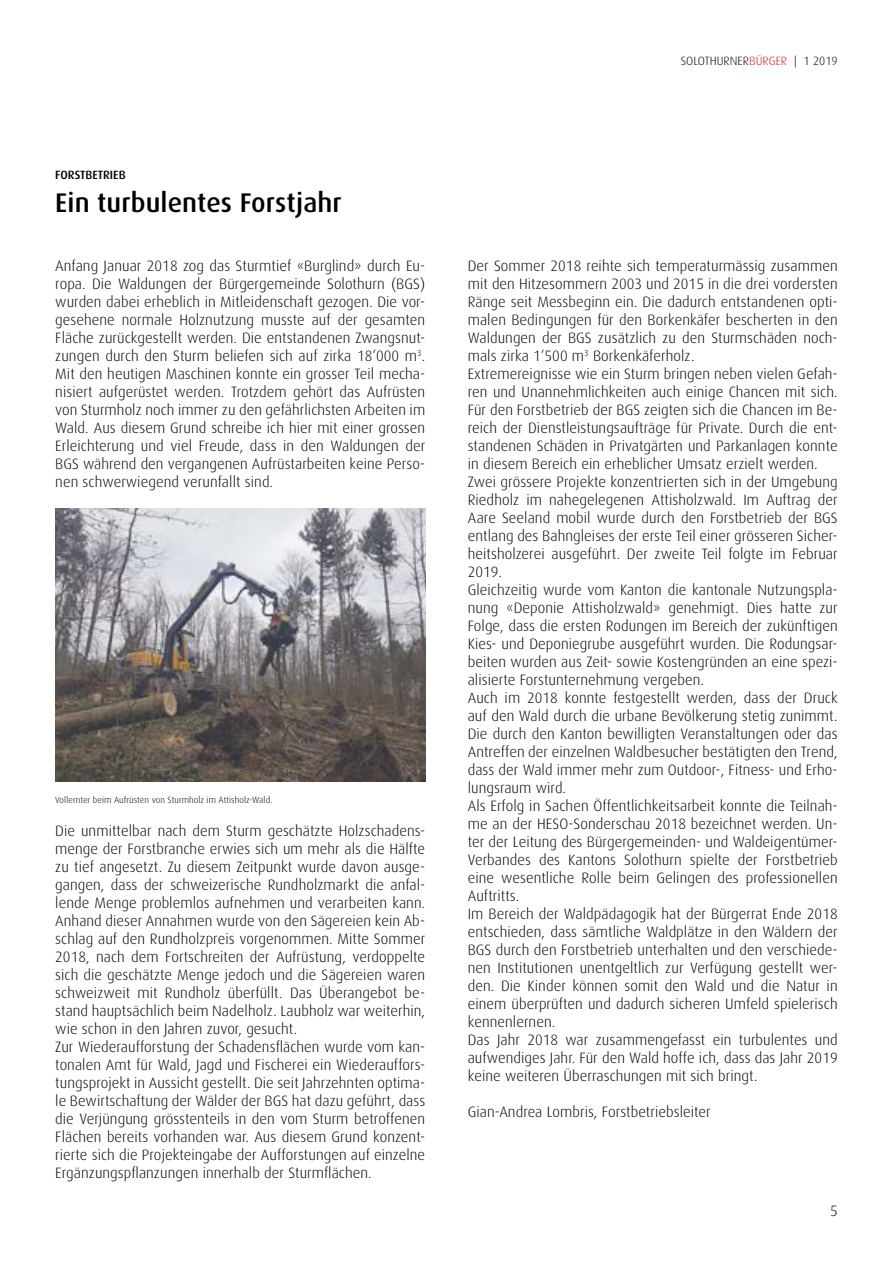
<style>
.page{position:relative;width:893px;height:1263px;background:#fff}
.page>*{position:absolute;margin:0;border:0;box-sizing:border-box;transform-origin:0 0}
.t1{font:500 27px "Dax";letter-spacing:.005em;color:#000}
.t2{font:300 15px/18px "Dax";letter-spacing:.005em;color:#000}
.t3{font:300 12px "Dax";letter-spacing:.005em;color:#000}
.t4{font:500 12px "Dax";color:#000}
.t5{font:300 9px "Dax";letter-spacing:.005em;color:#000}
.s1{color:#cd171a}
</style>
<div class="page">
<img style="left:55px;top:509px;width:370px;height:273px">
<p class="t4" style="left:55px;top:168px;width:72px">FORSTBETRIEB</p>
<h1 class="t1" style="left:55px;top:188px;width:288px">Ein turbulentes Forstjahr</h1>
<p class="t2" style="left:55px;top:257px;width:371px;text-align:justify">Anfang Januar 2018 zog das Sturmtief «Burglind» durch Eu&shy;ropa. Die Waldungen der Bürgergemeinde Solothurn (BGS) wurden dabei erheblich in Mitleidenschaft gezogen. Die vor&shy;gesehene normale Holznutzung musste auf der gesamten Fläche zurückgestellt werden. Die entstandenen Zwangsnut&shy;zungen durch den Sturm beliefen sich auf zirka 18‘000 m<sup>3</sup>.<br>Mit den heutigen Maschinen konnte ein grosser Teil mecha&shy;nisiert aufgerüstet werden. Trotzdem gehört das Aufrüsten von Sturmholz noch immer zu den gefährlichsten Arbeiten im Wald. Aus diesem Grund schreibe ich hier mit einer grossen Erleichterung und viel Freude, dass in den Waldungen der BGS während den vergangenen Aufrüstarbeiten keine Perso&shy;nen schwerwiegend verunfallt sind.</p>
<p class="t5" style="left:55px;top:795px;width:219px">Vollernter beim Aufrüsten von Sturmholz im Attisholz-Wald.</p>
<p class="t2" style="left:55px;top:822px;width:371px">Die unmittelbar nach dem Sturm geschätzte Holzschadens&shy;menge der Forstbranche erwies sich um mehr als die Hälfte zu tief angesetzt. Zu diesem Zeitpunkt wurde davon ausge&shy;gangen, dass der schweizerische Rundholzmarkt die anfal&shy;lende Menge problemlos aufnehmen und verarbeiten kann.<br>Anhand dieser Annahmen wurde von den Sägereien kein Ab&shy;schlag auf den Rundholzpreis vorgenommen. Mitte Sommer 2018, nach dem Fortschreiten der Aufrüstung, verdoppelte sich die geschätzte Menge jedoch und die Sägereien waren schweizweit mit Rundholz überfüllt. Das Überangebot be&shy;stand hauptsächlich beim Nadelholz. Laubholz war weiterhin, wie schon in den Jahren zuvor, gesucht.<br>Zur Wiederaufforstung der Schadensflächen wurde vom kan&shy;tonalen Amt für Wald, Jagd und Fischerei ein Wiederauffors&shy;tungsprojekt in Aussicht gestellt. Die seit Jahrzehnten optima&shy;le Bewirtschaftung der Wälder der BGS hat dazu geführt, dass die Verjüngung grösstenteils in den vom Sturm betroffenen Flächen bereits vorhanden war. Aus diesem Grund konzent&shy;rierte sich die Projekteingabe der Aufforstungen auf einzelne Ergänzungspflanzungen innerhalb der Sturmflächen.</p>
<p class="t3" style="left:681px;top:54px;width:158px">SOLOTHURNER<span class="s1">BÜRGER</span> | 1 2019</p>
<p class="t2" style="left:468px;top:257px;width:371px">Der Sommer 2018 reihte sich temperaturmässig zusammen mit den Hitzesommern 2003 und 2015 in die drei vordersten Ränge seit Messbeginn ein. Die dadurch entstandenen opti&shy;malen Bedingungen für den Borkenkäfer bescherten in den Waldungen der BGS zusätzlich zu den Sturmschäden noch&shy;mals zirka 1‘500 m<sup>3</sup> Borkenkäferholz.<br>Extremereignisse wie ein Sturm bringen neben vielen Gefah&shy;ren und Unannehmlichkeiten auch einige Chancen mit sich.<br>Für den Forstbetrieb der BGS zeigten sich die Chancen im Be&shy;reich der Dienstleistungsaufträge für Private. Durch die ent&shy;standenen Schäden in Privatgärten und Parkanlagen konnte in diesem Bereich ein erheblicher Umsatz erzielt werden.<br>Zwei grössere Projekte konzentrierten sich in der Umgebung Riedholz im nahegelegenen Attisholzwald. Im Auftrag der Aare Seeland mobil wurde durch den Forstbetrieb der BGS entlang des Bahngleises der erste Teil einer grösseren Sicher&shy;heitsholzerei ausgeführt. Der zweite Teil folgte im Februar 2019.<br>Gleichzeitig wurde vom Kanton die kantonale Nutzungspla&shy;nung «Deponie Attisholzwald» genehmigt. Dies hatte zur Folge, dass die ersten Rodungen im Bereich der zukünftigen Kies- und Deponiegrube ausgeführt wurden. Die Rodungsar&shy;beiten wurden aus Zeit- sowie Kostengründen an eine spezi&shy;alisierte Forstunternehmung vergeben.<br>Auch im 2018 konnte festgestellt werden, dass der Druck auf den Wald durch die urbane Bevölkerung stetig zunimmt.<br>Die durch den Kanton bewilligten Veranstaltungen oder das Antreffen der einzelnen Waldbesucher bestätigten den Trend, dass der Wald immer mehr zum Outdoor-, Fitness- und Erho&shy;lungsraum wird.<br>Als Erfolg in Sachen Öffentlichkeitsarbeit konnte die Teilnah&shy;me an der HESO-Sonderschau 2018 bezeichnet werden. Un&shy;ter der Leitung des Bürgergemeinden- und Waldeigentümer-Verbandes des Kantons Solothurn spielte der Forstbetrieb eine wesentliche Rolle beim Gelingen des professionellen Auftritts.<br>Im Bereich der Waldpädagogik hat der Bürgerrat Ende 2018 entschieden, dass sämtliche Waldplätze in den Wäldern der BGS durch den Forstbetrieb unterhalten und den verschiede&shy;nen Institutionen unentgeltlich zur Verfügung gestellt wer&shy;den. Die Kinder können somit den Wald und die Natur in einem überprüften und dadurch sicheren Umfeld spielerisch kennenlernen.<br>Das Jahr 2018 war zusammengefasst ein turbulentes und aufwendiges Jahr. Für den Wald hoffe ich, dass das Jahr 2019 keine weiteren Überraschungen mit sich bringt.</p>
<p class="t2" style="left:468px;top:1103px;width:245px">Gian-Andrea Lombris, Forstbetriebsleiter</p>
<p class="t2" style="left:830px;top:1202px;width:9px">5</p>
</div>
